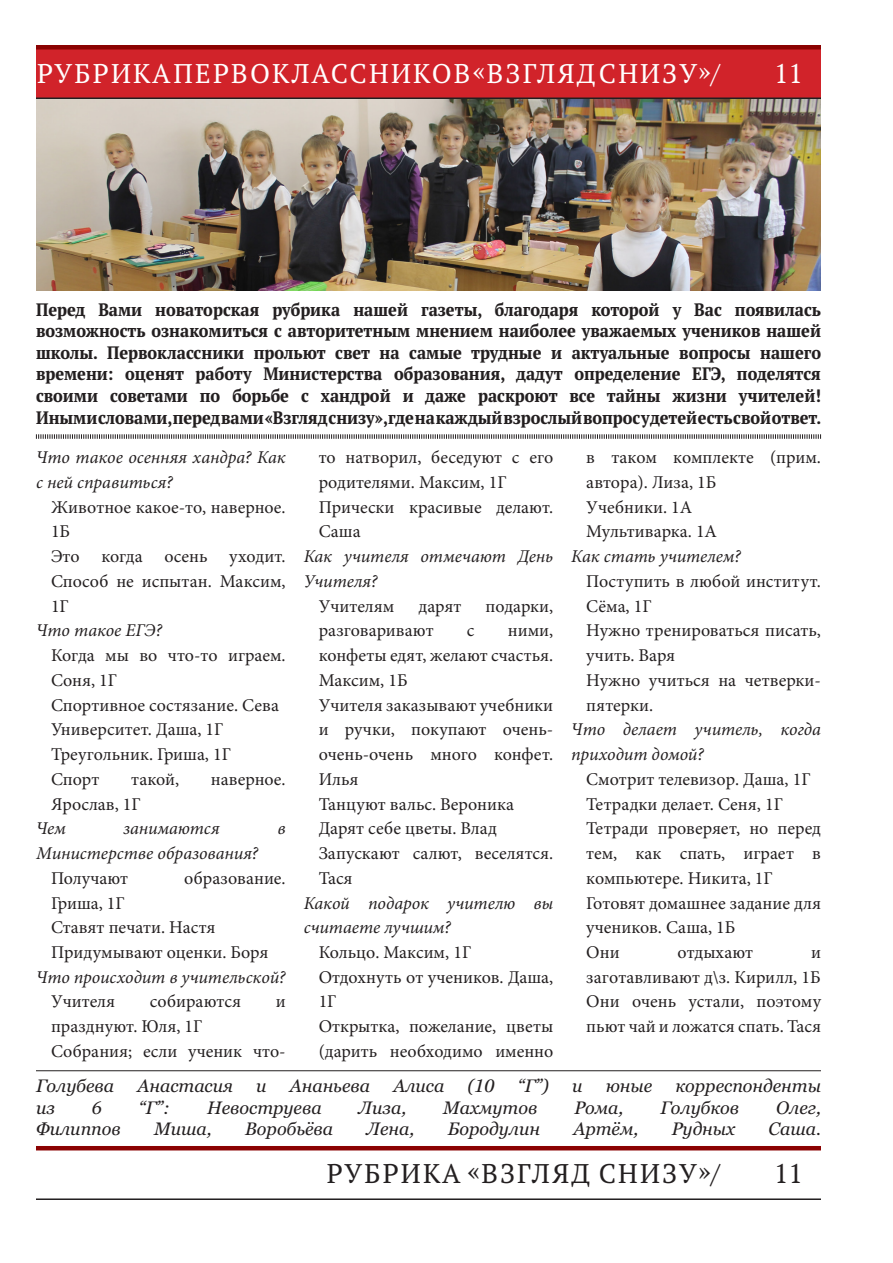
<style>
.page{position:relative;width:893px;height:1263px;background:#fff}
.page>*{position:absolute;margin:0;border:0;box-sizing:border-box;transform-origin:0 0}
.t1{font:27px "PT Serif Pro";letter-spacing:.08em;color:#fff}
.t2{font:27px "PT Serif Pro";letter-spacing:.08em;color:#231f20}
.t3{font:18px/24.8px "Minion Pro";color:#231f20}
.t4{font:700 condensed 18px/21.6px "PT Serif Pro";color:#231f20;text-align:justify}
.t5{font:italic 18px/24.8px "Minion Pro";color:#231f20}
.t6{font:italic 18px "Georgia Pro";color:#231f20}
</style>
<div class="page">
<div style="left:36px;top:45px;width:785px;height:54px;background:#d1232a"></div>
<div style="left:36px;top:45px;width:785px;height:5px;background:#8b0202"></div>
<hr style="left:36px;top:98px;width:785px;height:1px;background:#231f20">
<hr style="left:36px;top:1146px;width:785px;height:4px;background:#8b0202">
<hr style="left:36px;top:1198px;width:785px;height:2px;background:#231f20">
<img style="left:36px;top:99px;width:785px;height:192px">
<svg style="left:36px;top:434px;width:785px;height:5px"></svg>
<hr style="left:36px;top:1070px;width:785px;height:1px;background:#231f20">
<p class="t1" style="left:37px;top:55px;width:685px">РУБРИКА ПЕРВОКЛАССНИКОВ «ВЗГЛЯД СНИЗУ»/</p>
<p class="t1" style="left:774px;top:55px;width:30px">11</p>
<p class="t4" style="left:36px;top:298px;width:787px">Перед Вами новаторская рубрика нашей газеты, благодаря которой у Вас появилась возможность ознакомиться с авторитетным мнением наиболее уважаемых учеников нашей школы. Первоклассники прольют свет на самые трудные и актуальные вопросы нашего времени: оценят работу Министерства образования, дадут определение ЕГЭ, поделятся своими советами по борьбе с хандрой и даже раскроют все тайны жизни учителей!</p>
<p class="t4" style="left:36px;top:406px;width:787px">Иными словами, перед вами «Взгляд снизу», где на каждый взрослый вопрос у детей есть свой ответ.</p>
<p class="t5" style="left:36px;top:445px;width:251px">Что такое осенняя хандра? Как с ней справиться?</p>
<p class="t3" style="left:51px;top:495px;width:236px">Животное какое-то, наверное.<br>1Б</p>
<p class="t3" style="left:51px;top:544px;width:236px;text-align:justify">Это когда осень уходит.<br>Способ не испытан. Максим, 1Г</p>
<p class="t5" style="left:36px;top:618px;width:128px">Что такое ЕГЭ?</p>
<p class="t3" style="left:51px;top:643px;width:236px">Когда мы во что-то играем.<br>Соня, 1Г</p>
<p class="t3" style="left:51px;top:692px;width:230px">Спортивное состязание. Сева</p>
<p class="t3" style="left:51px;top:717px;width:174px">Университет. Даша, 1Г</p>
<p class="t3" style="left:51px;top:742px;width:182px">Треугольник. Гриша, 1Г</p>
<p class="t3" style="left:51px;top:767px;width:50px">Спорт</p>
<p class="t3" style="left:131px;top:767px;width:50px">такой,</p>
<p class="t3" style="left:211px;top:767px;width:76px">наверное.</p>
<p class="t3" style="left:51px;top:791px;width:91px">Ярослав, 1Г</p>
<p class="t5" style="left:36px;top:816px;width:31px">Чем</p>
<p class="t5" style="left:123px;top:816px;width:98px">занимаются</p>
<p class="t5" style="left:277px;top:816px;width:10px">в</p>
<p class="t5" style="left:36px;top:841px;width:224px">Министерстве образования?</p>
<p class="t3" style="left:51px;top:866px;width:79px">Получают</p>
<p class="t3" style="left:184px;top:866px;width:103px">образование.</p>
<p class="t3" style="left:51px;top:890px;width:75px">Гриша, 1Г</p>
<p class="t3" style="left:51px;top:915px;width:166px">Ставят печати. Настя</p>
<p class="t3" style="left:51px;top:940px;width:219px">Придумывают оценки. Боря</p>
<p class="t5" style="left:36px;top:964px;width:251px">Что происходит в учительской?</p>
<p class="t3" style="left:51px;top:989px;width:66px">Учителя</p>
<p class="t3" style="left:150px;top:989px;width:93px">собираются</p>
<p class="t3" style="left:276px;top:989px;width:11px">и</p>
<p class="t3" style="left:51px;top:1014px;width:153px">празднуют. Юля, 1Г</p>
<p class="t3" style="left:51px;top:1039px;width:236px">Собрания; если ученик что-</p>
<p class="t3" style="left:319px;top:445px;width:236px">то натворил, беседуют с его родителями. Максим, 1Г</p>
<p class="t3" style="left:319px;top:495px;width:236px">Прически красивые делают.<br>Саша</p>
<p class="t5" style="left:304px;top:544px;width:251px">Как учителя отмечают День<br>Учителя?</p>
<p class="t3" style="left:319px;top:593px;width:77px">Учителям</p>
<p class="t3" style="left:418px;top:593px;width:44px">дарят</p>
<p class="t3" style="left:486px;top:593px;width:69px">подарки,</p>
<p class="t3" style="left:319px;top:618px;width:116px">разговаривают</p>
<p class="t3" style="left:467px;top:618px;width:9px">с</p>
<p class="t3" style="left:319px;top:618px;width:236px;text-align:justify;text-indent:189px">ними, конфеты едят, желают счастья.<br>Максим, 1Б</p>
<p class="t3" style="left:319px;top:692px;width:236px;text-align:justify">Учителя заказывают учебники и ручки, покупают очень&shy;очень-очень много конфет.<br>Илья</p>
<p class="t3" style="left:319px;top:791px;width:197px">Танцуют вальс. Вероника</p>
<p class="t3" style="left:319px;top:816px;width:180px">Дарят себе цветы. Влад</p>
<p class="t3" style="left:319px;top:841px;width:236px">Запускают салют, веселятся.<br>Тася</p>
<p class="t5" style="left:304px;top:890px;width:251px">Какой подарок учителю вы считаете лучшим?</p>
<p class="t3" style="left:319px;top:940px;width:154px">Кольцо. Максим, 1Г</p>
<p class="t3" style="left:319px;top:965px;width:236px">Отдохнуть от учеников. Даша,<br>1Г</p>
<p class="t3" style="left:319px;top:1014px;width:236px">Открытка, пожелание, цветы (дарить необходимо именно</p>
<p class="t3" style="left:586px;top:445px;width:236px">в таком комплекте (прим. автора). Лиза, 1Б</p>
<p class="t3" style="left:586px;top:495px;width:108px">Учебники. 1А</p>
<p class="t3" style="left:586px;top:519px;width:132px">Мультиварка. 1А</p>
<p class="t5" style="left:571px;top:544px;width:171px">Как стать учителем?</p>
<p class="t3" style="left:586px;top:569px;width:236px">Поступить в любой институт.<br>Сёма, 1Г</p>
<p class="t3" style="left:586px;top:618px;width:236px">Нужно тренироваться писать, учить. Варя</p>
<p class="t3" style="left:586px;top:668px;width:236px">Нужно учиться на четверки&shy;пятерки.</p>
<p class="t5" style="left:571px;top:717px;width:251px">Что делает учитель, когда приходит домой?</p>
<p class="t3" style="left:586px;top:767px;width:226px">Смотрит телевизор. Даша, 1Г</p>
<p class="t3" style="left:586px;top:791px;width:198px">Тетрадки делает. Сеня, 1Г</p>
<p class="t3" style="left:586px;top:816px;width:236px;text-align:justify">Тетради проверяет, но перед тем, как спать, играет в компьютере. Никита, 1Г</p>
<p class="t3" style="left:586px;top:890px;width:236px">Готовят домашнее задание для учеников. Саша, 1Б</p>
<p class="t3" style="left:586px;top:940px;width:35px">Они</p>
<p class="t3" style="left:677px;top:940px;width:77px">отдыхают</p>
<p class="t3" style="left:586px;top:940px;width:236px;text-align:right">и<br>заготавливают д\з. Кирилл, 1Б</p>
<p class="t3" style="left:586px;top:989px;width:236px">Они очень устали, поэтому пьют чай и ложатся спать. Тася</p>
<p class="t6" style="left:36px;top:1076px;width:80px">Голубева</p>
<p class="t6" style="left:137px;top:1076px;width:97px">Анастасия</p>
<p class="t6" style="left:256px;top:1076px;width:12px">и</p>
<p class="t6" style="left:290px;top:1076px;width:82px">Ананьева</p>
<p class="t6" style="left:393px;top:1076px;width:53px">Алиса</p>
<p class="t6" style="left:468px;top:1076px;width:29px">(10</p>
<p class="t6" style="left:518px;top:1076px;width:33px">“Г”)</p>
<p class="t6" style="left:572px;top:1076px;width:12px">и</p>
<p class="t6" style="left:606px;top:1076px;width:48px">юные</p>
<p class="t6" style="left:675px;top:1076px;width:147px">корреспонденты</p>
<p class="t6" style="left:36px;top:1097px;width:20px">из</p>
<p class="t6" style="left:92px;top:1097px;width:12px">6</p>
<p class="t6" style="left:139px;top:1097px;width:33px">“Г”:</p>
<p class="t6" style="left:207px;top:1097px;width:116px">Невоструева</p>
<p class="t6" style="left:359px;top:1097px;width:49px">Лиза,</p>
<p class="t6" style="left:443px;top:1097px;width:96px">Махмутов</p>
<p class="t6" style="left:574px;top:1097px;width:51px">Рома,</p>
<p class="t6" style="left:660px;top:1097px;width:80px">Голубков</p>
<p class="t6" style="left:776px;top:1097px;width:46px">Олег,</p>
<p class="t6" style="left:36px;top:1119px;width:86px">Филиппов</p>
<p class="t6" style="left:154px;top:1119px;width:59px">Миша,</p>
<p class="t6" style="left:245px;top:1119px;width:90px">Воробьёва</p>
<p class="t6" style="left:366px;top:1119px;width:49px">Лена,</p>
<p class="t6" style="left:448px;top:1119px;width:94px">Бородулин</p>
<p class="t6" style="left:573px;top:1119px;width:66px">Артём,</p>
<p class="t6" style="left:672px;top:1119px;width:65px">Рудных</p>
<p class="t6" style="left:768px;top:1119px;width:54px">Саша.</p>
<p class="t2" style="left:327px;top:1156px;width:395px">РУБРИКА «ВЗГЛЯД СНИЗУ»/</p>
<p class="t2" style="left:774px;top:1156px;width:30px">11</p>
</div>
